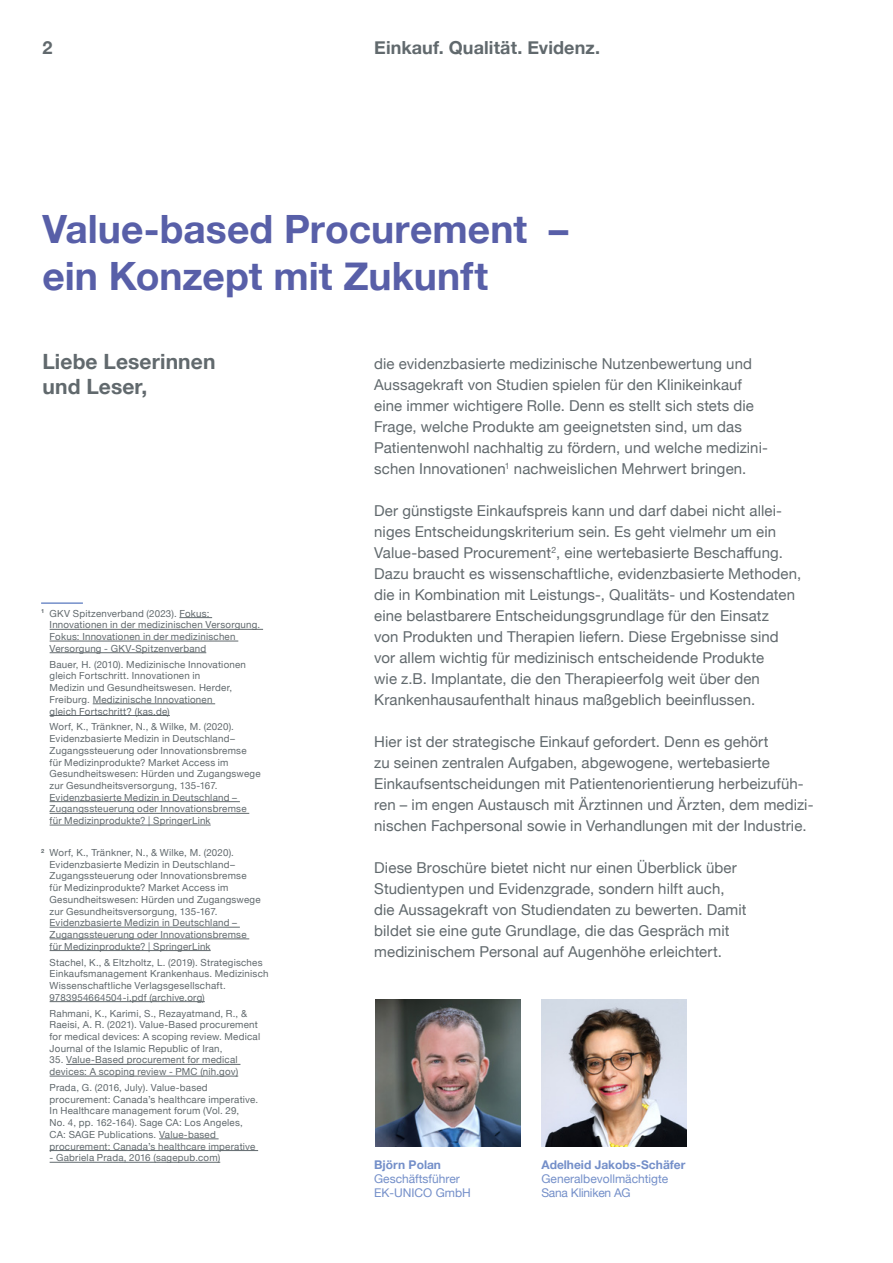
<style>
.page{position:relative;width:893px;height:1263px;background:#fff}
.page>*{position:absolute;margin:0;border:0;box-sizing:border-box;transform-origin:0 0}
.Abschnittstitel_Seite___schwarz{font:700 39px/46.8px "Helvetica Neue";color:#585fa8}
.Abschnittstitel_Seite___schwarz-2{font:700 21px/25.2px "Helvetica Neue";letter-spacing:.005em;color:#61696d}
.Abschnittstitel_Seite___schwarz-3{font:700 18px "Helvetica Neue";letter-spacing:.005em;color:#61696d}
.Abschnittstitel_Seite___schwarz-4{font:15px/21px "Helvetica Neue";letter-spacing:.005em;color:#61696d}
.Abschnittstitel_Seite___schwarz-5{font:12px/14.4px "Helvetica Neue";color:#748fc9}
.Abschnittstitel_Seite___schwarz-6{font:700 12px "Helvetica Neue";color:#748fc9}
.Abschnittstitel_Seite___schwarz-7{font:12px "Helvetica Neue";letter-spacing:-.02em;color:#748fc9}
.Abschnittstitel_Seite___schwarz-8{font:9.75px/11.7px "Helvetica Neue";letter-spacing:.02em;color:#61696d}
.s1{font-weight:700}
</style>
<div class="page">
<img style="left:376px;top:999px;width:144px;height:147px">
<img style="left:541px;top:999px;width:145px;height:147px">
<hr style="left:41px;top:602px;width:42px;height:2px;background:#748fc9">
<hr style="left:179px;top:617px;width:33px;height:1px;background:#61696d">
<hr style="left:50px;top:629px;width:213px;height:1px;background:#61696d">
<hr style="left:50px;top:641px;width:188px;height:1px;background:#61696d">
<hr style="left:50px;top:652px;width:156px;height:1px;background:#61696d">
<hr style="left:93px;top:703px;width:122px;height:1px;background:#61696d">
<hr style="left:50px;top:715px;width:120px;height:1px;background:#61696d">
<hr style="left:50px;top:801px;width:190px;height:1px;background:#61696d">
<hr style="left:50px;top:813px;width:199px;height:1px;background:#61696d">
<hr style="left:50px;top:825px;width:161px;height:1px;background:#61696d">
<hr style="left:50px;top:927px;width:190px;height:1px;background:#61696d">
<hr style="left:50px;top:939px;width:199px;height:1px;background:#61696d">
<hr style="left:50px;top:950px;width:161px;height:1px;background:#61696d">
<hr style="left:50px;top:1001px;width:155px;height:1px;background:#61696d">
<hr style="left:66px;top:1064px;width:174px;height:1px;background:#61696d">
<hr style="left:50px;top:1076px;width:188px;height:1px;background:#61696d">
<hr style="left:159px;top:1138px;width:60px;height:1px;background:#61696d">
<hr style="left:50px;top:1150px;width:208px;height:1px;background:#61696d">
<hr style="left:50px;top:1162px;width:170px;height:1px;background:#61696d">
<h3 class="Abschnittstitel_Seite___schwarz-3" style="left:43px;top:33px;width:12px">2</h3>
<p class="Abschnittstitel_Seite___schwarz-3" style="left:374px;top:33px;width:227px">Einkauf. Qualität. Evidenz.</p>
<p class="Abschnittstitel_Seite___schwarz" style="left:42px;top:207px;width:527px">Value-based Procurement – ein Konzept mit Zukunft</p>
<p class="Abschnittstitel_Seite___schwarz-2" style="left:43px;top:349px;width:174px">Liebe Leserinnen und Leser,</p>
<p class="Abschnittstitel_Seite___schwarz-8" style="left:50px;top:608px;width:212px;text-indent:-9px"><sup>1</sup> GKV Spitzenverband (2023). Fokus:<br>Innovationen in der medizinischen Versorgung.<br>Fokus: Innovationen in der medizinischen Versorgung - GKV-Spitzenverband</p>
<p class="Abschnittstitel_Seite___schwarz-8" style="left:50px;top:659px;width:198px">Bauer, H. (2010). Medizinische Innovationen gleich Fortschritt. Innovationen in<br>Medizin und Gesundheitswesen. Herder, Freiburg. Medizinische Innovationen<br>gleich Fortschritt? (kas.de)</p>
<p class="Abschnittstitel_Seite___schwarz-8" style="left:50px;top:722px;width:212px">Worf, K., Tränkner, N., &amp; Wilke, M. (2020).<br>Evidenzbasierte Medizin in Deutschland– Zugangssteuerung oder Innovationsbremse für Medizinprodukte? Market Access im Gesundheitswesen: Hürden und Zugangswege zur Gesundheitsversorgung, 135-167.<br>Evidenzbasierte Medizin in Deutschland – Zugangssteuerung oder Innovationsbremse für Medizinprodukte? | SpringerLink</p>
<p class="Abschnittstitel_Seite___schwarz-8" style="left:50px;top:847px;width:212px;text-indent:-9px"><sup>2</sup> Worf, K., Tränkner, N., &amp; Wilke, M. (2020).<br>Evidenzbasierte Medizin in Deutschland– Zugangssteuerung oder Innovationsbremse für Medizinprodukte? Market Access im Gesundheitswesen: Hürden und Zugangswege zur Gesundheitsversorgung, 135-167.<br>Evidenzbasierte Medizin in Deutschland – Zugangssteuerung oder Innovationsbremse für Medizinprodukte? | SpringerLink</p>
<p class="Abschnittstitel_Seite___schwarz-8" style="left:50px;top:957px;width:220px">Stachel, K., &amp; Eltzholtz, L. (2019). Strategisches Einkaufsmanagement Krankenhaus. Medizinisch Wissenschaftliche Verlagsgesellschaft.<br>9783954664504-i.pdf (archive.org)</p>
<p class="Abschnittstitel_Seite___schwarz-8" style="left:50px;top:1008px;width:212px">Rahmani, K., Karimi, S., Rezayatmand, R., &amp; Raeisi, A. R. (2021). Value-Based procurement for medical devices: A scoping review. Medical Journal of the Islamic Republic of Iran,</p>
<p class="Abschnittstitel_Seite___schwarz-8" style="left:50px;top:1055px;width:190px">35. Value-Based procurement for medical devices: A scoping review - PMC (nih.gov)</p>
<p class="Abschnittstitel_Seite___schwarz-8" style="left:50px;top:1082px;width:210px">Prada, G. (2016, July). Value-based procurement: Canada’s healthcare imperative.<br>In Healthcare management forum (Vol. 29,<br>No. 4, pp. 162-164). Sage CA: Los Angeles, CA: SAGE Publications. Value-based procurement: Canada’s healthcare imperative</p>
<p class="Abschnittstitel_Seite___schwarz-8" style="left:50px;top:1152px;width:172px">- Gabriela Prada, 2016 (sagepub.com)</p>
<p class="Abschnittstitel_Seite___schwarz-4" style="left:374px;top:354px;width:395px">die evidenzbasierte medizinische Nutzenbewertung und Aussagekraft von Studien spielen für den Klinikeinkauf eine immer wichtigere Rolle. Denn es stellt sich stets die Frage, welche Produkte am geeignetsten sind, um das Patientenwohl nachhaltig zu fördern, und welche medizini&shy;schen Innovationen<sup>1</sup> nachweislichen Mehrwert bringen.</p>
<p class="Abschnittstitel_Seite___schwarz-4" style="left:374px;top:501px;width:428px">Der günstigste Einkaufspreis kann und darf dabei nicht allei&shy;niges Entscheidungskriterium sein. Es geht vielmehr um ein Value-based Procurement<sup>2</sup>, eine wertebasierte Beschaffung.<br>Dazu braucht es wissenschaftliche, evidenzbasierte Methoden, die in Kombination mit Leistungs-, Qualitäts- und Kostendaten eine belastbarere Entscheidungsgrundlage für den Einsatz<br>von Produkten und Therapien liefern. Diese Ergebnisse sind vor allem wichtig für medizinisch entscheidende Produkte<br>wie z.B. Implantate, die den Therapieerfolg weit über den Krankenhausaufenthalt hinaus maßgeblich beeinflussen.</p>
<p class="Abschnittstitel_Seite___schwarz-4" style="left:374px;top:732px;width:441px">Hier ist der strategische Einkauf gefordert. Denn es gehört<br>zu seinen zentralen Aufgaben, abgewogene, wertebasierte Einkaufsentscheidungen mit Patientenorientierung herbeizufüh&shy;ren – im engen Austausch mit Ärztinnen und Ärzten, dem medizi&shy;nischen Fachpersonal sowie in Verhandlungen mit der Industrie.</p>
<p class="Abschnittstitel_Seite___schwarz-4" style="left:374px;top:858px;width:374px">Diese Broschüre bietet nicht nur einen Überblick über Studientypen und Evidenzgrade, sondern hilft auch, die Aussagekraft von Studiendaten zu bewerten. Damit bildet sie eine gute Grundlage, die das Gespräch mit medizinischem Personal auf Augenhöhe erleichtert.</p>
<p class="Abschnittstitel_Seite___schwarz-5" style="left:374px;top:1158px;width:87px"><span class="s1">Björn Polan<br></span>Geschäftsführer</p>
<p class="Abschnittstitel_Seite___schwarz-5" style="left:374px;top:1186px;width:98px">EK-UNICO GmbH</p>
<p class="Abschnittstitel_Seite___schwarz-6" style="left:541px;top:1155px;width:145px">Adelheid Jakobs-Schäfer</p>
<p class="Abschnittstitel_Seite___schwarz-5" style="left:541px;top:1172px;width:128px">Generalbevollmächtigte</p>
<p class="Abschnittstitel_Seite___schwarz-7" style="left:541px;top:1184px;width:91px">Sana Kliniken AG</p>
</div>
